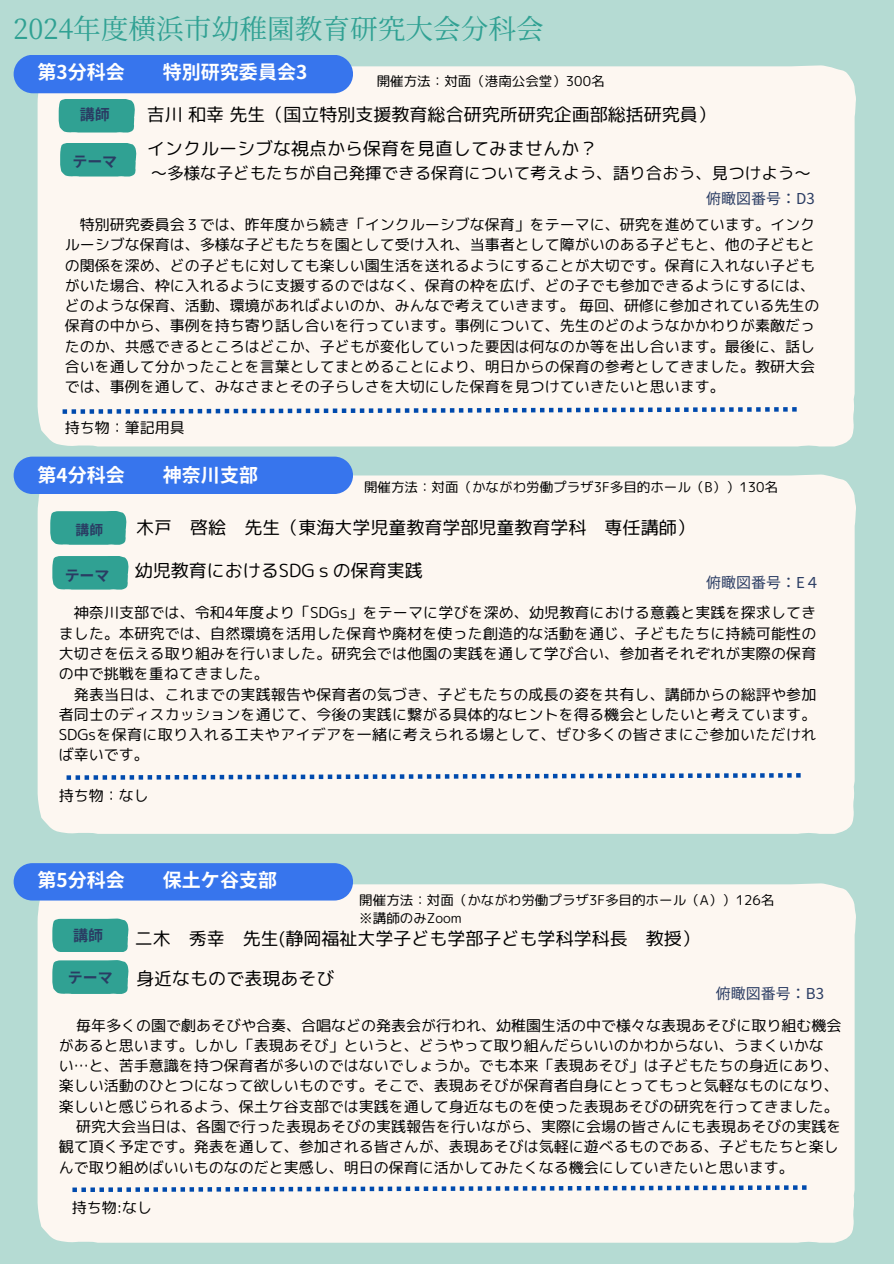
<style>
.page{position:relative;width:894px;height:1264px;background:#fff}
.page>*{position:absolute;margin:0;border:0;box-sizing:border-box;transform-origin:0 0}
.t1{font:27.6px "Source Han Serif JP";color:#30a193}
.t2{font:700 19.05px "Noto Sans JP";color:#fff}
.t3{font:18px "rounded mplus 1 p regular";color:#000}
.t4{font:16.5px "rounded mplus 1 p regular";color:#000}
.t5{font:15px/20.2px "rounded mplus 1 p regular";color:#000}
.t6{font:15px "rounded mplus 1 p regular";letter-spacing:.02em;color:#000}
.t7{font:15px "Noto Sans JP";color:#2a3c63}
.t8{font:700 15px "Noto Sans JP";color:#2a3c63}
.t9{font:700 13.8px "Noto Sans JP";color:#2a3c63}
.t10{font:13.5px "rounded mplus 1 p regular";color:#000}
</style>
<div class="page">
<div style="left:0;top:0;width:893px;height:1263px;background:#b5dbd3"></div>
<div style="left:38px;top:65px;width:817px;height:381px;background:#fdf7f1"></div>
<div style="left:38px;top:474px;width:817px;height:359px;background:#fdf7f1"></div>
<div style="left:38px;top:883px;width:817px;height:359px;background:#fdf7f1"></div>
<div style="left:14px;top:55px;width:339px;height:38px;background:#3775ed;border-radius:19px"></div>
<div style="left:59px;top:99px;width:76px;height:33px;background:#30a193"></div>
<div style="left:60px;top:143px;width:76px;height:33px;background:#30a193"></div>
<div style="left:50px;top:511px;width:76px;height:33px;background:#30a193"></div>
<svg style="left:52px;top:555px;width:76px;height:34px"></svg>
<svg style="left:52px;top:918px;width:76px;height:34px"></svg>
<div style="left:52px;top:960px;width:76px;height:33px;background:#30a193"></div>
<div style="left:14px;top:863px;width:339px;height:37px;background:#3775ed"></div>
<svg style="left:63px;top:407px;width:733px;height:7px"></svg>
<svg style="left:67px;top:773px;width:733px;height:6px"></svg>
<svg style="left:72px;top:1185px;width:734px;height:6px"></svg>
<div style="left:14px;top:456px;width:339px;height:38px;background:#3775ed"></div>
<h2 class="t1" style="left:14px;top:7px;width:531px">2024年度横浜市幼稚園教育研究大会分科会</h2>
<h1 class="t2" style="left:38px;top:57px;width:89px">第3分科会</h1>
<h1 class="t2" style="left:163px;top:57px;width:146px">特別研究委員会3</h1>
<h4 class="t10" style="left:376px;top:72px;width:229px">開催方法：対面（港南公会堂）300名</h4>
<h3 class="t3" style="left:147px;top:101px;width:570px">吉川和幸先生（国立特別支援教育総合研究所研究企画部総括研究員）</h3>
<h5 class="t3" style="left:147px;top:136px;width:452px">インクルーシブな視点から保育を見直してみませんか？</h5>
<h6 class="t4" style="left:151px;top:161px;width:661px">～多様な子どもたちが自己発揮できる保育について考えよう、語り合おう、見つけよう～</h6>
<h6 class="t5" style="left:65px;top:214px;width:756px;text-indent:15px">特別研究委員会３では、昨年度から続き「インクルーシブな保育」をテーマに、研究を進めています。インクルーシブな保育は、多様な子どもたちを園として受け入れ、当事者として障がいのある子どもと、他の子どもとの関係を深め、どの子どもに対しても楽しい園生活を送れるようにすることが大切です。保育に入れない子どもがいた場合、枠に入れるように支援するのではなく、保育の枠を広げ、どの子でも参加できるようにするには、どのような保育、活動、環境があればよいのか、みんなで考えていきます。毎回、研修に参加されている先生の保育の中から、事例を持ち寄り話し合いを行っています。事例について、先生のどのようなかかわりが素敵だったのか、共感できるところはどこか、子どもが変化していった要因は何なのか等を出し合います。最後に、話し合いを通して分かったことを言葉としてまとめることにより、明日からの保育の参考としてきました。教研大会では、事例を通して、みなさまとその子らしさを大切にした保育を見つけていきたいと思います。</h6>
<p class="t5" style="left:65px;top:417px;width:121px">持ち物：筆記用具</p>
<p class="t8" style="left:80px;top:102px;width:31px">講師</p>
<h4 class="t8" style="left:72px;top:149px;width:46px">テーマ</h4>
<h2 class="t7" style="left:705px;top:187px;width:110px">俯瞰図番号：D3</h2>
<h3 class="t2" style="left:38px;top:459px;width:89px">第4分科会</h3>
<h3 class="t2" style="left:163px;top:459px;width:97px">神奈川支部</h3>
<h4 class="t10" style="left:364px;top:478px;width:415px">開催方法：対面（かながわ労働プラザ3F多目的ホール（B））130名</h4>
<p class="t3" style="left:136px;top:514px;width:560px">木戸 啓絵 先生（東海大学児童教育学部児童教育学科 専任講師）</p>
<h3 class="t3" style="left:135px;top:557px;width:289px">幼児教育におけるSDGｓの保育実践</h3>
<h3 class="t5" style="left:74px;top:602px;width:743px">神奈川支部では、令和4年度より「SDGs」をテーマに学びを深め、幼児教育における意義と実践を探求してき</h3>
<h3 class="t5" style="left:59px;top:623px;width:759px">ました。本研究では、自然環境を活用した保育や廃材を使った創造的な活動を通じ、子どもたちに持続可能性の</h3>
<h3 class="t5" style="left:59px;top:643px;width:759px">大切さを伝える取り組みを行いました。研究会では他園の実践を通して学び合い、参加者それぞれが実際の保育</h3>
<h3 class="t5" style="left:59px;top:663px;width:211px">の中で挑戦を重ねてきました。</h3>
<h3 class="t5" style="left:74px;top:683px;width:743px">発表当日は、これまでの実践報告や保育者の気づき、子どもたちの成長の姿を共有し、講師からの総評や参加</h3>
<h3 class="t5" style="left:59px;top:704px;width:759px">者同士のディスカッションを通じて、今後の実践に繋がる具体的なヒントを得る機会としたいと考えています。</h3>
<h3 class="t6" style="left:59px;top:724px;width:758px">SDGsを保育に取り入れる工夫やアイデアを一緒に考えられる場として、ぜひ多くの皆さまにご参加いただけれ</h3>
<h3 class="t5" style="left:59px;top:744px;width:91px">ば幸いです。</h3>
<h5 class="t5" style="left:59px;top:785px;width:91px">持ち物：なし</h5>
<h3 class="t9" style="left:76px;top:518px;width:29px">講師</h3>
<h4 class="t8" style="left:65px;top:563px;width:46px">テーマ</h4>
<h6 class="t7" style="left:705px;top:570px;width:115px">俯瞰図番号：E４</h6>
<h5 class="t2" style="left:38px;top:865px;width:89px">第5分科会</h5>
<h5 class="t2" style="left:163px;top:865px;width:116px">保土ケ谷支部</h5>
<h4 class="t10" style="left:359px;top:890px;width:416px">開催方法：対面（かながわ労働プラザ3F多目的ホール（A））126名</h4>
<p class="t10" style="left:359px;top:908px;width:104px">※講師のみZoom</p>
<h3 class="t8" style="left:73px;top:923px;width:31px">講師</h3>
<p class="t3" style="left:135px;top:925px;width:566px">二木 秀幸 先生(静岡福祉大学子ども学部子ども学科学科長 教授）</p>
<h2 class="t3" style="left:136px;top:965px;width:200px">身近なもので表現あそび</h2>
<p class="t5" style="left:76px;top:1014px;width:766px">毎年多くの園で劇あそびや合奏、合唱などの発表会が行われ、幼稚園生活の中で様々な表現あそびに取り組む機会</p>
<p class="t5" style="left:59px;top:1035px;width:766px">があると思います。しかし「表現あそび」というと、どうやって取り組んだらいいのかわからない、うまくいかな</p>
<p class="t5" style="left:59px;top:1055px;width:781px">い…と、苦手意識を持つ保育者が多いのではないでしょうか。でも本来「表現あそび」は子どもたちの身近にあり、</p>
<p class="t5" style="left:59px;top:1075px;width:781px">楽しい活動のひとつになって欲しいものです。そこで、表現あそびが保育者自身にとってもっと気軽なものになり、</p>
<p class="t5" style="left:59px;top:1095px;width:781px">楽しいと感じられるよう、保土ケ谷支部では実践を通して身近なものを使った表現あそびの研究を行ってきました。</p>
<p class="t5" style="left:76px;top:1116px;width:766px">研究大会当日は、各園で行った表現あそびの実践報告を行いながら、実際に会場の皆さんにも表現あそびの実践を</p>
<p class="t5" style="left:59px;top:1136px;width:781px">観て頂く予定です。発表を通して、参加される皆さんが、表現あそびは気軽に遊べるものである、子どもたちと楽し</p>
<p class="t5" style="left:59px;top:1156px;width:736px">んで取り組めばいいものなのだと実感し、明日の保育に活かしてみたくなる機会にしていきたいと思います。</p>
<p class="t5" style="left:72px;top:1197px;width:82px">持ち物:なし</p>
<h6 class="t8" style="left:68px;top:965px;width:46px">テーマ</h6>
<h6 class="t7" style="left:715px;top:981px;width:110px">俯瞰図番号：B3</h6>
</div>
